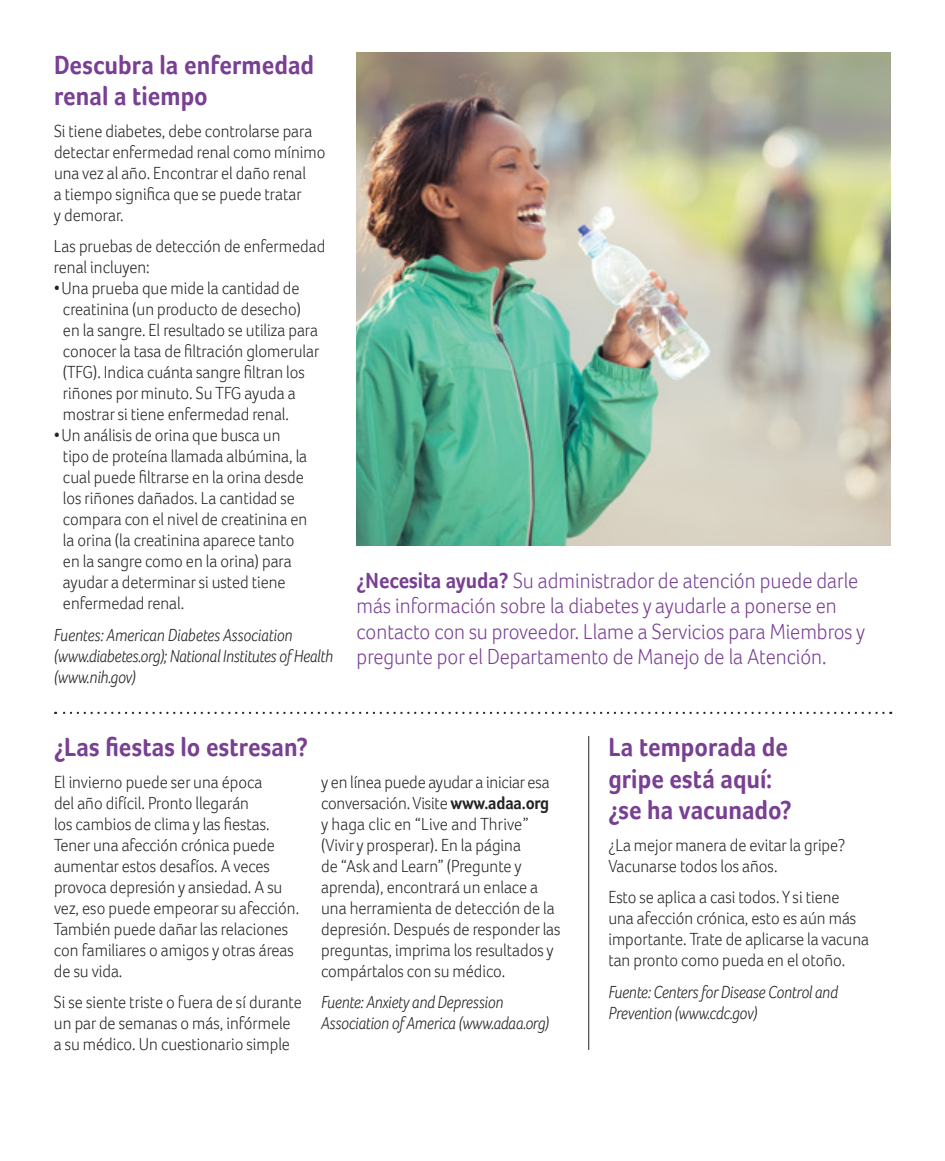
<style>
.page{position:relative;width:945px;height:1161px;background:#fff}
.page>*{position:absolute;margin:0;border:0;box-sizing:border-box;transform-origin:0 0}
.t1{font:700 27px/31.5px "Foco Corp";color:#793f93;scale:.9 1}
.t2{font:300 22.5px/25.5px "Foco Corp";color:#793f93;scale:.9 1}
.t3{font:300 18px/21px "Foco Corp";color:#242424;scale:.9 1}
.t4{font:italic 300 18px/21px "Foco Corp";letter-spacing:-.01em;color:#242424;scale:.9 1}
.s1{font-weight:700}
</style>
<div class="page">
<svg style="left:55px;top:712px;width:829px;height:2px"></svg>
<hr style="left:588px;top:736px;width:1px;height:314px;background:#242424">
<img style="left:357px;top:53px;width:534px;height:493px">
<h1 class="t1" style="left:54px;top:48px;width:291px">Descubra la enfermedad renal a tiempo</h1>
<p class="t3" style="left:54px;top:120px;width:303px">Si tiene diabetes, debe controlarse para detectar enfermedad renal como mínimo una vez al año. Encontrar el daño renal<br>a tiempo significa que se puede tratar<br>y demorar.</p>
<p class="t3" style="left:54px;top:235px;width:303px">Las pruebas de detección de enfermedad renal incluyen:</p>
<p class="t3" style="left:63px;top:277px;width:286px;text-indent:-9px">•Una prueba que mide la cantidad de creatinina (un producto de desecho) en la sangre. El resultado se utiliza para conocer la tasa de filtración glomerular (TFG). Indica cuánta sangre filtran los riñones por minuto. Su TFG ayuda a mostrar si tiene enfermedad renal.</p>
<p class="t3" style="left:63px;top:424px;width:273px;text-indent:-9px">•Un análisis de orina que busca un tipo de proteína llamada albúmina, la cual puede filtrarse en la orina desde los riñones dañados. La cantidad se compara con el nivel de creatinina en la orina (la creatinina aparece tanto en la sangre como en la orina) para ayudar a determinar si usted tiene enfermedad renal.</p>
<p class="t4" style="left:54px;top:624px;width:312px">Fuentes: American Diabetes Association (www.diabetes.org); National Institutes of Health (www.nih.gov)</p>
<p class="t2" style="left:357px;top:568px;width:567px"><span class="s1">¿Necesita ayuda?</span> Su administrador de atención puede darle más información sobre la diabetes y ayudarle a ponerse en contacto con su proveedor. Llame a Servicios para Miembros y pregunte por el Departamento de Manejo de la Atención.</p>
<h1 class="t1" style="left:54px;top:731px;width:284px">¿Las fiestas lo estresan?</h1>
<p class="t3" style="left:54px;top:771px;width:274px">El invierno puede ser una época<br>del año difícil. Pronto llegarán<br>los cambios de clima y las fiestas.<br>Tener una afección crónica puede aumentar estos desafíos. A veces provoca depresión y ansiedad. A su vez, eso puede empeorar su afección.<br>También puede dañar las relaciones con familiares o amigos y otras áreas de su vida.</p>
<p class="t3" style="left:54px;top:991px;width:277px">Si se siente triste o fuera de sí durante un par de semanas o más, infórmele a su médico. Un cuestionario simple</p>
<p class="t3" style="left:321px;top:771px;width:268px">y en línea puede ayudar a iniciar esa conversación. Visite <span class="s1">www.adaa.org </span>y haga clic en “Live and Thrive” (Vivir y prosperar). En la página<br>de “Ask and Learn” (Pregunte y aprenda), encontrará un enlace a una herramienta de detección de la depresión. Después de responder las preguntas, imprima los resultados y compártalos con su médico.</p>
<p class="t4" style="left:321px;top:991px;width:255px">Fuente: Anxiety and Depression<br>Association of America (www.adaa.org)</p>
<h1 class="t1" style="left:608px;top:731px;width:205px">La temporada de gripe está aquí: ¿se ha vacunado?</h1>
<p class="t3" style="left:608px;top:834px;width:265px">¿La mejor manera de evitar la gripe?<br>Vacunarse todos los años.</p>
<p class="t3" style="left:608px;top:886px;width:291px">Esto se aplica a casi todos. Y si tiene una afección crónica, esto es aún más importante. Trate de aplicarse la vacuna tan pronto como pueda en el otoño.</p>
<p class="t4" style="left:608px;top:981px;width:256px">Fuente: Centers for Disease Control and<br>Prevention (www.cdc.gov)</p>
</div>
